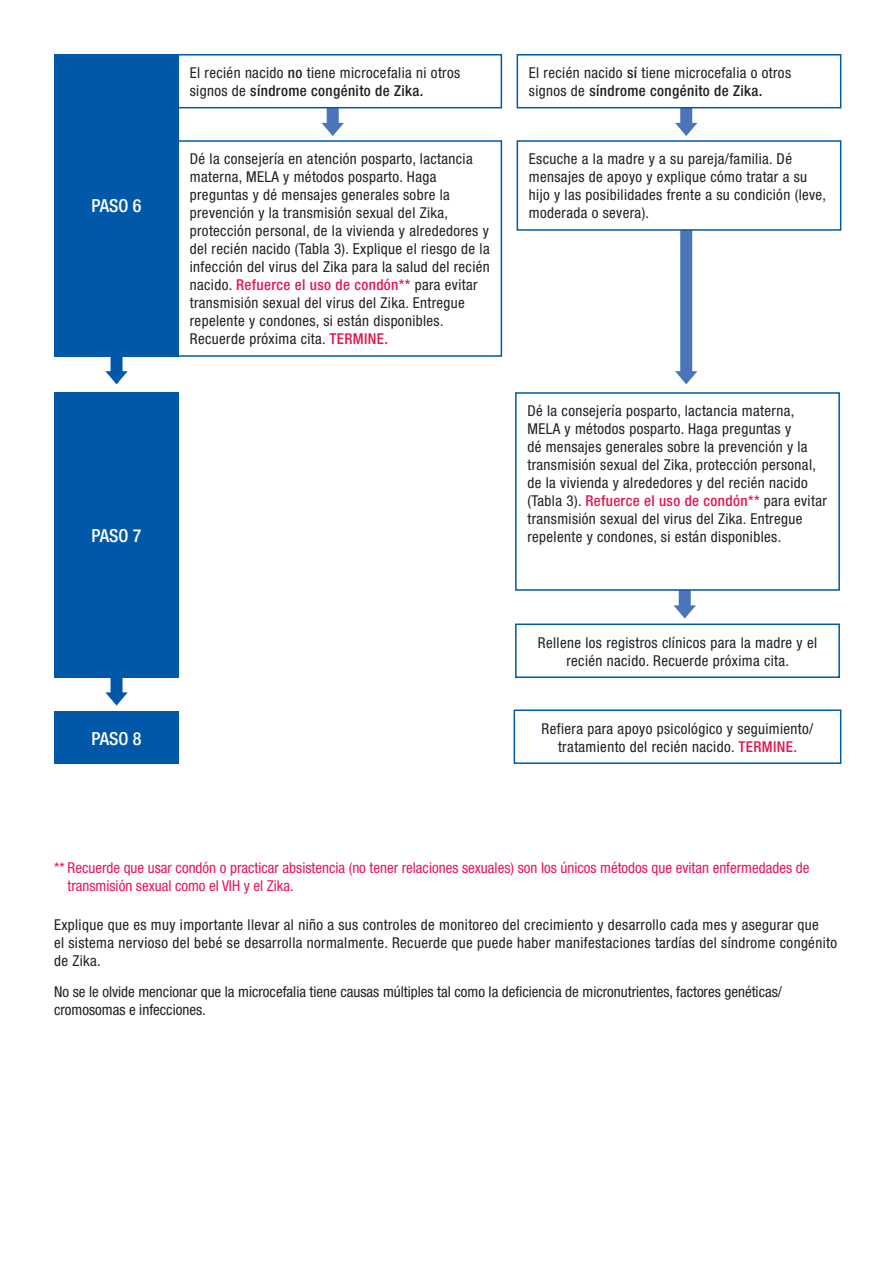
<style>
.page{position:relative;width:894px;height:1263px;background:#fff}
.page>*{position:absolute;margin:0;border:0;box-sizing:border-box;transform-origin:0 0}
.t1{font:500 condensed 18px "Helvetica Neue";color:#fff}
.t2{font:condensed 15px/18px "Helvetica Neue";letter-spacing:.025em;color:#231f20}
.t3{font:condensed 15px/18px "Helvetica Neue";color:#e71656}
.t4{font:condensed 15px/18px "Helvetica Neue";color:#231f20}
.s1{font-weight:500}
.s2{font-weight:500;color:#e21751}
</style>
<div class="page">
<svg style="left:105px;top:678px;width:23px;height:27px"></svg>
<svg style="left:105px;top:357px;width:23px;height:27px"></svg>
<svg style="left:513px;top:709px;width:328px;height:55px"></svg>
<svg style="left:179px;top:140px;width:323px;height:217px"></svg>
<svg style="left:179px;top:54px;width:323px;height:82px"></svg>
<svg style="left:516px;top:54px;width:325px;height:330px"></svg>
<svg style="left:515px;top:392px;width:325px;height:197px"></svg>
<svg style="left:515px;top:589px;width:325px;height:89px"></svg>
<div style="left:54px;top:392px;width:125px;height:286px;background:#0158a8"></div>
<div style="left:54px;top:711px;width:125px;height:53px;background:#0158a8"></div>
<div style="left:54px;top:54px;width:125px;height:303px;background:#0158a8"></div>
<p class="t1" style="left:91px;top:195px;width:51px">PASO 6</p>
<p class="t1" style="left:91px;top:525px;width:51px">PASO 7</p>
<p class="t1" style="left:91px;top:727px;width:51px">PASO 8</p>
<p class="t2" style="left:190px;top:64px;width:272px">El recién nacido <span class="s1">no</span> tiene microcefalia ni otros signos de <span class="s1">síndrome congénito de Zika.</span></p>
<p class="t2" style="left:528px;top:64px;width:263px">El recién nacido <span class="s1">sí</span> tiene microcefalia o otros signos de <span class="s1">síndrome congénito de Zika.</span></p>
<p class="t2" style="left:190px;top:150px;width:301px">Dé la consejería en atención posparto, lactancia materna, MELA y métodos posparto. Haga preguntas y dé mensajes generales sobre la prevención y la transmisión sexual del Zika, protección personal, de la vivienda y alrededores y del recién nacido (Tabla 3). Explique el riesgo de la infección del virus del Zika para la salud del recién nacido. <span class="s2">Refuerce el uso de condón**</span> para evitar transmisión sexual del virus del Zika. Entregue repelente y condones, si están disponibles.<br>Recuerde próxima cita. <span class="s2">TERMINE.</span></p>
<p class="t2" style="left:528px;top:150px;width:299px">Escuche a la madre y a su pareja/familia. Dé mensajes de apoyo y explique cómo tratar a su hijo y las posibilidades frente a su condición (leve, moderada o severa).</p>
<p class="t2" style="left:527px;top:402px;width:301px">Dé la consejería posparto, lactancia materna, MELA y métodos posparto. Haga preguntas y<br>dé mensajes generales sobre la prevención y la transmisión sexual del Zika, protección personal, de la vivienda y alrededores y del recién nacido (Tabla 3). <span class="s2">Refuerce el uso de condón**</span> para evitar transmisión sexual del virus del Zika. Entregue repelente y condones, si están disponibles.</p>
<p class="t2" style="left:537px;top:633px;width:280px;text-align:center">Rellene los registros clínicos para la madre y el recién nacido. Recuerde próxima cita.</p>
<p class="t2" style="left:541px;top:719px;width:273px;text-align:center">Refiera para apoyo psicológico y seguimiento/ tratamiento del recién nacido. <span class="s2">TERMINE.</span></p>
<p class="t3" style="left:68px;top:859px;width:743px;text-indent:-14px">** Recuerde que usar condón o practicar absistencia (no tener relaciones sexuales) son los únicos métodos que evitan enfermedades de transmisión sexual como el VIH y el Zika.</p>
<p class="t2" style="left:54px;top:915px;width:784px">Explique que es muy importante llevar al niño a sus controles de monitoreo del crecimiento y desarrollo cada mes y asegurar que<br>el sistema nervioso del bebé se desarrolla normalmente. Recuerde que puede haber manifestaciones tardías del síndrome congénito de Zika.</p>
<p class="t4" style="left:54px;top:983px;width:729px">No se le olvide mencionar que la microcefalia tiene causas múltiples tal como la deficiencia de micronutrientes, factores genéticas/ cromosomas e infecciones.</p>
</div>
